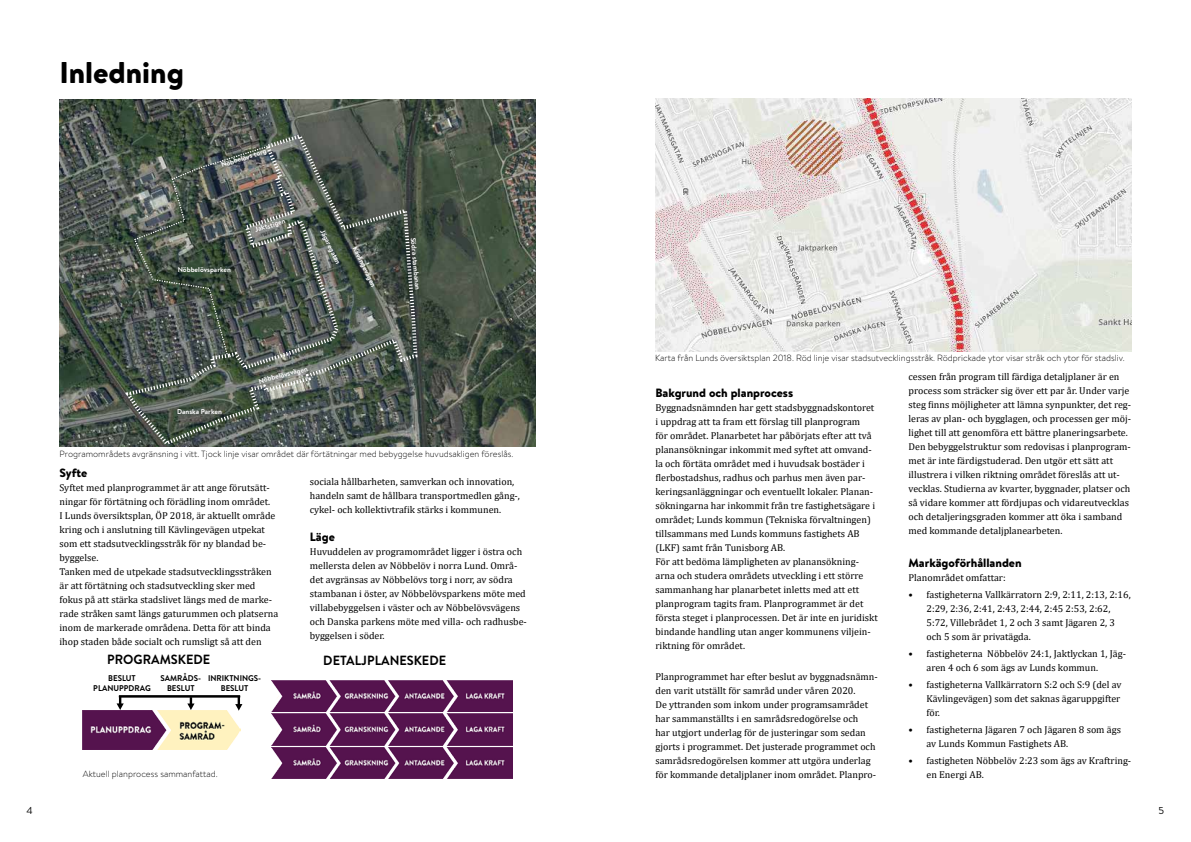
<style>
.page{position:relative;width:1191px;height:842px;background:#fff}
.page>*{position:absolute;margin:0;border:0;box-sizing:border-box;transform-origin:0 0}
.t1{font:900 30px "Brandon Text";color:#000}
.t2{font:700 13.3px "Brandon Text";color:#000;scale:.96 1}
.t3{font:900 12px "Brandon Text";color:#000}
.t4{font:10px/14px "Cambria";color:#000}
.t5{font:10px "Brandon Text";color:#000}
.t6{font:300 9px "Brandon Text";color:#000}
.t7{font:700 8.3px/10px "Brandon Text";color:#000;text-align:center;scale:.96 1}
.t8{font:700 7px "Brandon Text";color:#fefefe}
</style>
<div class="page">
<img style="left:60px;top:100px;width:476px;height:346px">
<svg style="left:122px;top:132px;width:297px;height:314px;background:#545d55"></svg>
<svg style="left:133px;top:145px;width:136px;height:211px;background:#515a53"></svg>
<img style="left:82px;top:680px;width:431px;height:70px">
<img style="left:82px;top:711px;width:158px;height:38px">
<img style="left:271px;top:714px;width:242px;height:31px">
<img style="left:271px;top:748px;width:242px;height:31px">
<img style="left:271px;top:681px;width:242px;height:31px">
<svg style="left:117px;top:697px;width:7px;height:13px"></svg>
<svg style="left:187px;top:698px;width:7px;height:12px"></svg>
<svg style="left:235px;top:696px;width:7px;height:14px"></svg>
<hr style="left:119px;top:695px;width:121px;height:3px;background:#000">
<img style="left:655px;top:99px;width:476px;height:252px">
<h1 class="t1" style="left:60px;top:52px;width:126px">Inledning</h1>
<p class="t8" style="left:220px;top:160px;width:49px;rotate:-17deg">Nöbbelövs torg</p>
<p class="t8" style="left:254px;top:225px;width:33px;rotate:-17deg">Jaktstigen</p>
<p class="t8" style="left:178px;top:264px;width:55px">Nöbbelövsparken</p>
<p class="t8" style="left:327px;top:228px;width:39px;rotate:64deg">Jägaregatan</p>
<p class="t8" style="left:359px;top:245px;width:46px;rotate:64deg">Kävlingevägen</p>
<p class="t8" style="left:418px;top:237px;width:54px;rotate:85deg">Södra stambanan</p>
<p class="t8" style="left:177px;top:406px;width:46px">Danska Parken</p>
<p class="t8" style="left:258px;top:377px;width:52px;rotate:-15deg">Nöbbelövsvägen</p>
<p class="t6" style="left:60px;top:447px;width:455px">Programområdets avgränsning i vitt. Tjock linje visar området där förtätningar med bebyggelse huvudsakligen föreslås.</p>
<p class="t3" style="left:60px;top:464px;width:29px">Syfte</p>
<p class="t4" style="left:60px;top:480px;width:220px">Syftet med planprogrammet är att ange förutsätt&shy;ningar för förtätning och förädling inom området.<br>I Lunds översiktsplan, ÖP 2018, är aktuellt område kring och i anslutning till Kävlingevägen utpekat som ett stadsutvecklingsstråk för ny blandad be&shy;byggelse.<br>Tanken med de utpekade stadsutvecklingsstråken är att förtätning och stadsutveckling sker med fokus på att stärka stadslivet längs med de marke&shy;rade stråken samt längs gaturummen och platserna inom de markerade områdena. Detta för att binda ihop staden både socialt och rumsligt så att den</p>
<p class="t4" style="left:310px;top:475px;width:212px">sociala hållbarheten, samverkan och innovation, handeln samt de hållbara transportmedlen gång-, cykel- och kollektivtrafik stärks i kommunen.</p>
<p class="t3" style="left:310px;top:528px;width:27px">Läge</p>
<p class="t4" style="left:310px;top:545px;width:219px">Huvuddelen av programområdet ligger i östra och mellersta delen av Nöbbelöv i norra Lund. Områ&shy;det avgränsas av Nöbbelövs torg i norr, av södra stambanan i öster, av Nöbbelövsparkens möte med villabebyggelsen i väster och av Nöbbelövsvägens och Danska parkens möte med villa- och radhusbe&shy;byggelsen i söder.</p>
<h2 class="t2" style="left:107px;top:650px;width:109px">PROGRAMSKEDE</h2>
<h2 class="t2" style="left:323px;top:651px;width:129px">DETALJPLANESKEDE</h2>
<p class="t7" style="left:161px;top:672px;width:44px">SAMRÅDS-<br>BESLUT</p>
<p class="t7" style="left:208px;top:672px;width:57px">INRIKTNINGS-<br>BESLUT</p>
<p class="t7" style="left:93px;top:673px;width:61px">BESLUT<br>PLANUPPDRAG</p>
<p class="t6" style="left:83px;top:768px;width:136px">Aktuell planprocess sammanfattad.</p>
<p class="t6" style="left:655px;top:352px;width:471px">Karta från Lunds översiktsplan 2018. Röd linje visar stadsutvecklingsstråk. Rödprickade ytor visar stråk och ytor för stadsliv.</p>
<p class="t3" style="left:655px;top:384px;width:139px">Bakgrund och planprocess</p>
<p class="t4" style="left:655px;top:401px;width:224px">Byggnadsnämnden har gett stadsbyggnadskontoret i uppdrag att ta fram ett förslag till planprogram<br>för området. Planarbetet har påbörjats efter att två planansökningar inkommit med syftet att omvand&shy;la och förtäta området med i huvudsak bostäder i flerbostadshus, radhus och parhus men även par&shy;keringsanläggningar och eventuellt lokaler. Planan&shy;sökningarna har inkommit från tre fastighetsägare i området; Lunds kommun (Tekniska förvaltningen) tillsammans med Lunds kommuns fastighets AB (LKF) samt från Tunisborg AB.<br>För att bedöma lämpligheten av planansökning&shy;arna och studera områdets utveckling i ett större sammanhang har planarbetet inletts med att ett planprogram tagits fram. Planprogrammet är det första steget i planprocessen. Det är inte en juridiskt bindande handling utan anger kommunens viljein&shy;riktning för området.</p>
<p class="t4" style="left:655px;top:669px;width:224px">Planprogrammet har efter beslut av byggnadsnämn&shy;den varit utställt för samråd under våren 2020.<br>De yttranden som inkom under programsamrådet har sammanställts i en samrådsredogörelse och<br>har utgjort underlag för de justeringar som sedan gjorts i programmet. Det justerade programmet och samrådsredogörelsen kommer att utgöra underlag för kommande detaljplaner inom området. Planpro-</p>
<p class="t4" style="left:908px;top:369px;width:224px">cessen från program till färdiga detaljplaner är en process som sträcker sig över ett par år. Under varje steg finns möjligheter att lämna synpunkter, det reg&shy;leras av plan- och bygglagen, och processen ger möj&shy;lighet till att genomföra ett bättre planeringsarbete.<br>Den bebyggelstruktur som redovisas i planprogram&shy;met är inte färdigstuderad. Den utgör ett sätt att illustrera i vilken riktning området föreslås att ut&shy;vecklas. Studierna av kvarter, byggnader, platser och så vidare kommer att fördjupas och vidareutvecklas och detaljeringsgraden kommer att öka i samband med kommande detaljplanearbeten.</p>
<p class="t3" style="left:908px;top:555px;width:115px">Markägoförhållanden</p>
<p class="t4" style="left:908px;top:571px;width:99px">Planområdet omfattar:</p>
<p class="t4" style="left:926px;top:588px;width:206px;text-indent:-18px">• fastigheterna Vallkärratorn 2:9, 2:11, 2:13, 2:16, 2:29, 2:36, 2:41, 2:43, 2:44, 2:45 2:53, 2:62, 5:72, Villebrådet 1, 2 och 3 samt Jägaren 2, 3 och 5 som är privatägda.</p>
<p class="t4" style="left:926px;top:646px;width:201px;text-indent:-18px">• fastigheterna Nöbbelöv 24:1, Jaktlyckan 1, Jäg&shy;aren 4 och 6 som ägs av Lunds kommun.</p>
<p class="t4" style="left:926px;top:677px;width:196px;text-align:justify;text-indent:-18px">• fastigheterna Vallkärratorn S:2 och S:9 (del av Kävlingevägen) som det saknas ägaruppgifter för.</p>
<p class="t4" style="left:926px;top:722px;width:196px;text-indent:-18px">• fastigheterna Jägaren 7 och Jägaren 8 som ägs av Lunds Kommun Fastighets AB.</p>
<p class="t4" style="left:926px;top:753px;width:206px;text-indent:-18px">• fastigheten Nöbbelöv 2:23 som ägs av Kraftring&shy;en Energi AB.</p>
<p class="t5" style="left:27px;top:804px;width:8px">4</p>
<p class="t5" style="left:1158px;top:804px;width:7px">5</p>
</div>
